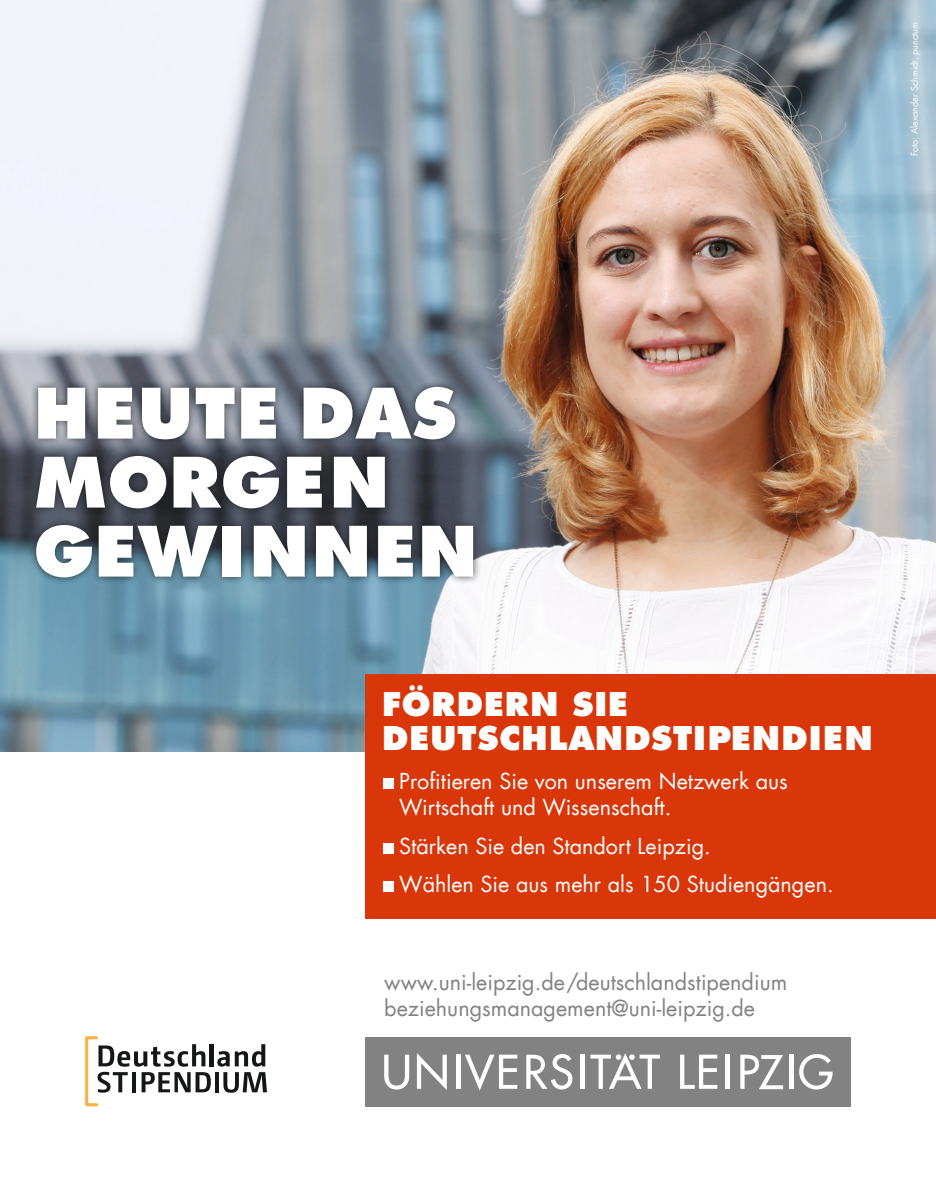
<style>
.page{position:relative;width:936px;height:1191px;background:#fff}
.page>*{position:absolute;margin:0;border:0;box-sizing:border-box;transform-origin:0 0}
.t1{font:800 67.35px/69px "Futura";letter-spacing:.03em;color:#fff}
.t2{font:800 31.95px/33.6px "Futura";letter-spacing:.03em;color:#fff}
.t3{font:21.6px/25.8px "Futura";color:#fff}
.t4{font:21.6px/25.8px "Futura";color:#818281}
.t5{font:9px "Futura";color:#fff}
</style>
<div class="page">
<img style="left:0;top:0;width:935px;height:751px">
<hr style="left:209px;top:1044px;width:4px;height:22px;background:#151616">
<svg style="left:217px;top:1044px;width:48px;height:22px"></svg>
<svg style="left:98px;top:1044px;width:113px;height:48px"></svg>
<hr style="left:215px;top:1072px;width:4px;height:20px;background:#151616">
<svg style="left:223px;top:1072px;width:44px;height:20px"></svg>
<div style="left:85px;top:1036px;width:13px;height:70px;border:3px solid #feae47"></div>
<div style="left:366px;top:1037px;width:484px;height:69px;background:#818281"></div>
<hr style="left:580px;top:1054px;width:4px;height:34px;background:#fff">
<svg style="left:465px;top:1054px;width:52px;height:36px"></svg>
<hr style="left:456px;top:1054px;width:4px;height:34px;background:#fff">
<svg style="left:417px;top:1053px;width:30px;height:37px"></svg>
<svg style="left:384px;top:1054px;width:25px;height:35px"></svg>
<svg style="left:799px;top:1054px;width:33px;height:35px"></svg>
<div style="left:788px;top:1054px;width:5px;height:34px;background:#fff"></div>
<hr style="left:725px;top:1054px;width:4px;height:34px;background:#fff">
<svg style="left:680px;top:1054px;width:37px;height:34px"></svg>
<svg style="left:526px;top:1054px;width:46px;height:35px"></svg>
<svg style="left:740px;top:1054px;width:43px;height:35px"></svg>
<svg style="left:590px;top:1053px;width:70px;height:35px"></svg>
<div style="left:365px;top:674px;width:570px;height:244px;background:#d93609"></div>
<div style="left:28px;top:378px;width:453px;height:208px;background:#151616;opacity:.75"></div>
<div style="left:383px;top:778px;width:11px;height:11px;background:#fff"></div>
<div style="left:383px;top:843px;width:11px;height:11px;background:#fff"></div>
<div style="left:383px;top:881px;width:11px;height:11px;background:#fff"></div>
<p class="t5" style="left:908px;top:156px;width:135px;rotate:-90deg">Foto: Alexander Schmidt, punctum</p>
<h1 class="t1" style="left:34px;top:379px;width:444px">HEUTE DAS<br>MORGEN<br>GEWINNEN</h1>
<h2 class="t2" style="left:382px;top:687px;width:492px">FÖRDERN SIE<br>DEUTSCHLANDSTIPENDIEN</h2>
<p class="t3" style="left:399px;top:768px;width:390px">Profitieren Sie von unserem Netzwerk aus<br>Wirtschaft und Wissenschaft.</p>
<p class="t3" style="left:399px;top:826px;width:436px;line-height:38.7px">Stärken Sie den Standort Leipzig.<br>Wählen Sie aus mehr als 150 Studiengängen.</p>
<p class="t4" style="left:384px;top:969px;width:404px">www.uni-leipzig.de/deutschlandstipendium beziehungsmanagement@uni-leipzig.de</p>
</div>
